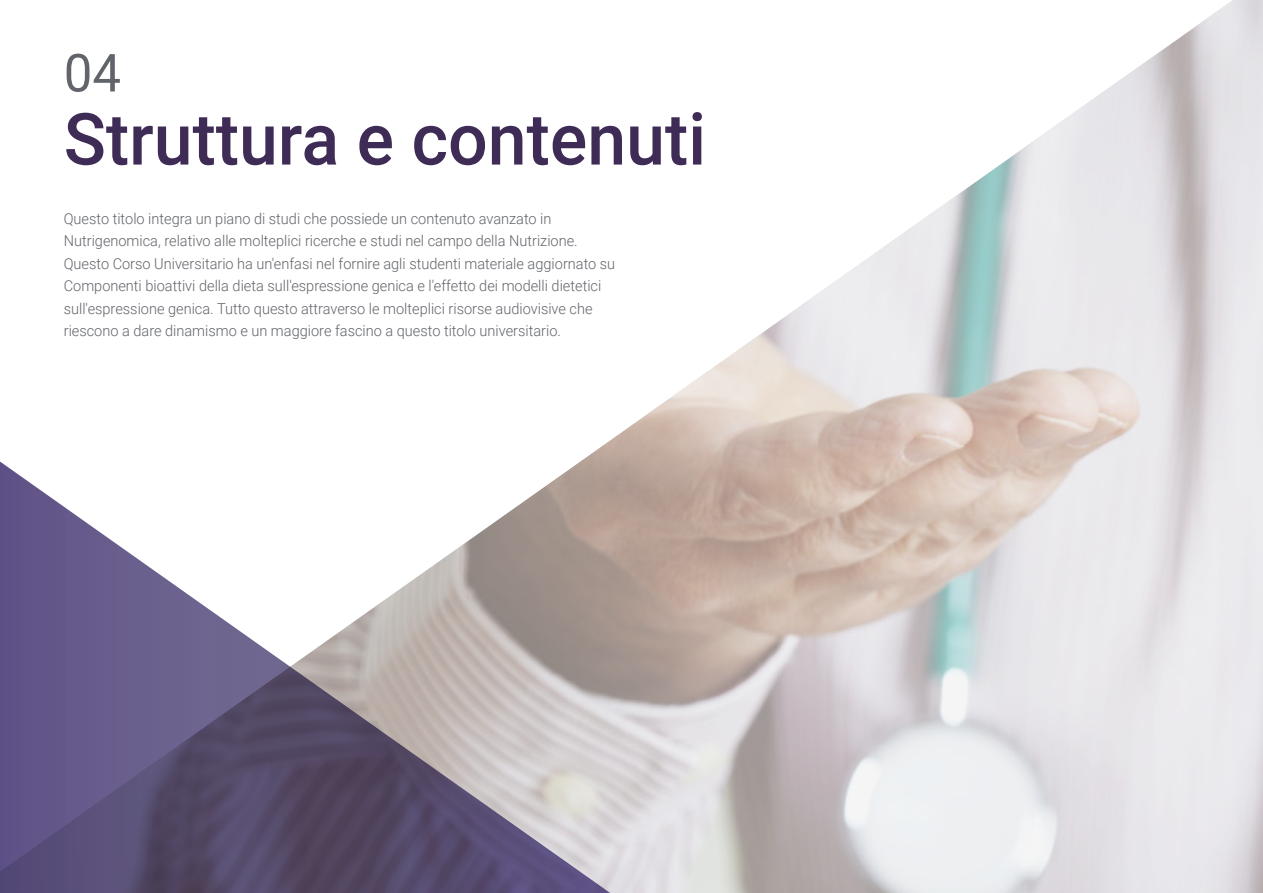
<style>
.page{position:relative;width:1263px;height:893px;background:#fff}
.page>*{position:absolute;margin:0;border:0;box-sizing:border-box;transform-origin:0 0}
.t1{font:500 72px "Roboto";color:#3e2b56}
.t2{font:52.5px "Roboto";color:#61646a}
.t3{font:300 15px/22.5px "Roboto";color:#61646a}
</style>
<div class="page">
<svg style="left:0;top:446px;width:640px;height:447px"></svg>
<h2 class="t2" style="left:64px;top:36px;width:59px">04</h2>
<h1 class="t1" style="left:64px;top:89px;width:644px">Struttura e contenuti</h1>
<p class="t3" style="left:64px;top:207px;width:553px">Questo titolo integra un piano di studi che possiede un contenuto avanzato in Nutrigenomica, relativo alle molteplici ricerche e studi nel campo della Nutrizione.<br>Questo Corso Universitario ha un'enfasi nel fornire agli studenti materiale aggiornato su Componenti bioattivi della dieta sull'espressione genica e l'effetto dei modelli dietetici sull'espressione genica. Tutto questo attraverso le molteplici risorse audiovisive che riescono a dare dinamismo e un maggiore fascino a questo titolo universitario.</p>
</div>
